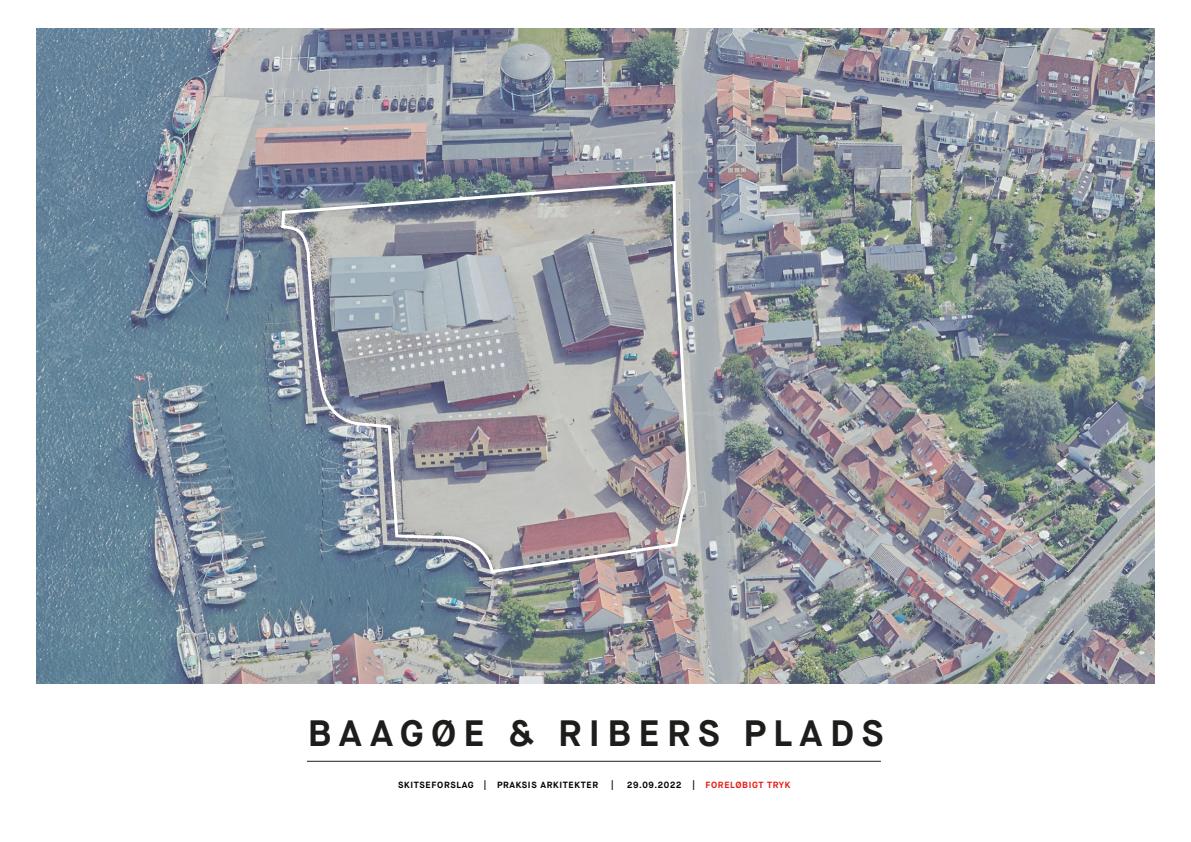
<style>
.page{position:relative;width:1191px;height:842px;background:#fff}
.page>*{position:absolute;margin:0;border:0;box-sizing:border-box;transform-origin:0 0}
.t1{font:700 36.7px "Maison Neue";letter-spacing:.2em;color:#1d1d1b}
.t2{font:700 9px "Maison Neue";letter-spacing:.075em;color:#000}
.t3{font:700 9px "Maison Neue";letter-spacing:.075em;color:#e41c16}
.s1{font-weight:300;font-size:14px}
.s2{color:#000}
.s3{font-weight:300;font-size:14px;color:#000}
</style>
<div class="page">
<hr style="left:307px;top:761px;width:574px;height:1px;background:#1d1d1b">
<img style="left:36px;top:28px;width:1119px;height:655px">
<img style="left:280px;top:179px;width:412px;height:445px">
<h1 class="t1" style="left:308px;top:710px;width:577px">BAAGØE &amp; RIBERS PLADS</h1>
<p class="t2" style="left:398px;top:779px;width:218px">SKITSEFORSLAG <span class="s1">I</span> PRAKSIS ARKITEKTER <span class="s1">I</span></p>
<p class="t3" style="left:627px;top:779px;width:165px"><span class="s2">29.09.2022</span> <span class="s3">I</span> FORELØBIGT TRYK</p>
</div>
